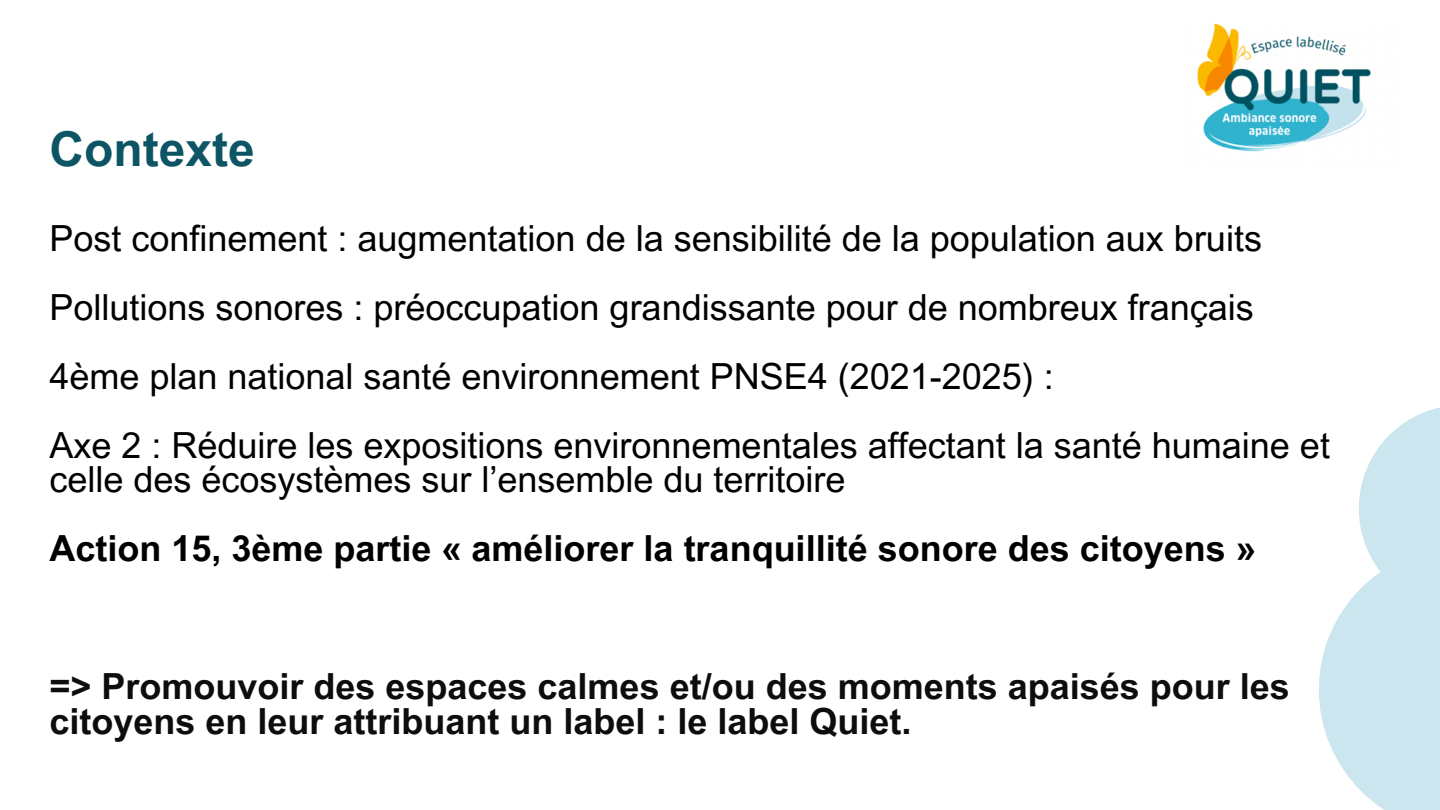
<style>
.page{position:relative;width:1440px;height:810px;background:#fff}
.page>*{position:absolute;margin:0;border:0;box-sizing:border-box;transform-origin:0 0}
.t1{font:700 48px "Arial MT Pro";color:#0d5564}
.t2{font:36px/34.5px "Arial MT Pro";color:#000}
.t3{font:700 36px/34.5px "Arial MT Pro";color:#0d0d0d}
.t4{font:700 36px "Arial MT Pro";color:#000}
</style>
<div class="page">
<img style="left:1197px;top:23px;width:174px;height:129px">
<svg style="left:1319px;top:407px;width:121px;height:403px;fill:#cbe6ee"></svg>
<h1 class="t1" style="left:49px;top:131px;width:207px">Contexte</h1>
<p class="t2" style="left:49px;top:225px;width:1214px">Post confinement : augmentation de la sensibilité de la population aux bruits</p>
<p class="t2" style="left:49px;top:294px;width:1206px">Pollutions sonores : préoccupation grandissante pour de nombreux français</p>
<p class="t2" style="left:49px;top:363px;width:1006px">4ème plan national santé environnement PNSE4 (2021-2025) :</p>
<p class="t2" style="left:49px;top:432px;width:1282px">Axe 2 : Réduire les expositions environnementales affectant la santé humaine et celle des écosystèmes sur l’ensemble du territoire</p>
<h2 class="t4" style="left:49px;top:535px;width:1208px">Action 15, 3ème partie « améliorer la tranquillité sonore des citoyens »</h2>
<h2 class="t3" style="left:49px;top:674px;width:1242px">=&gt; Promouvoir des espaces calmes et/ou des moments apaisés pour les citoyens en leur attribuant un label : le label Quiet.</h2>
</div>
